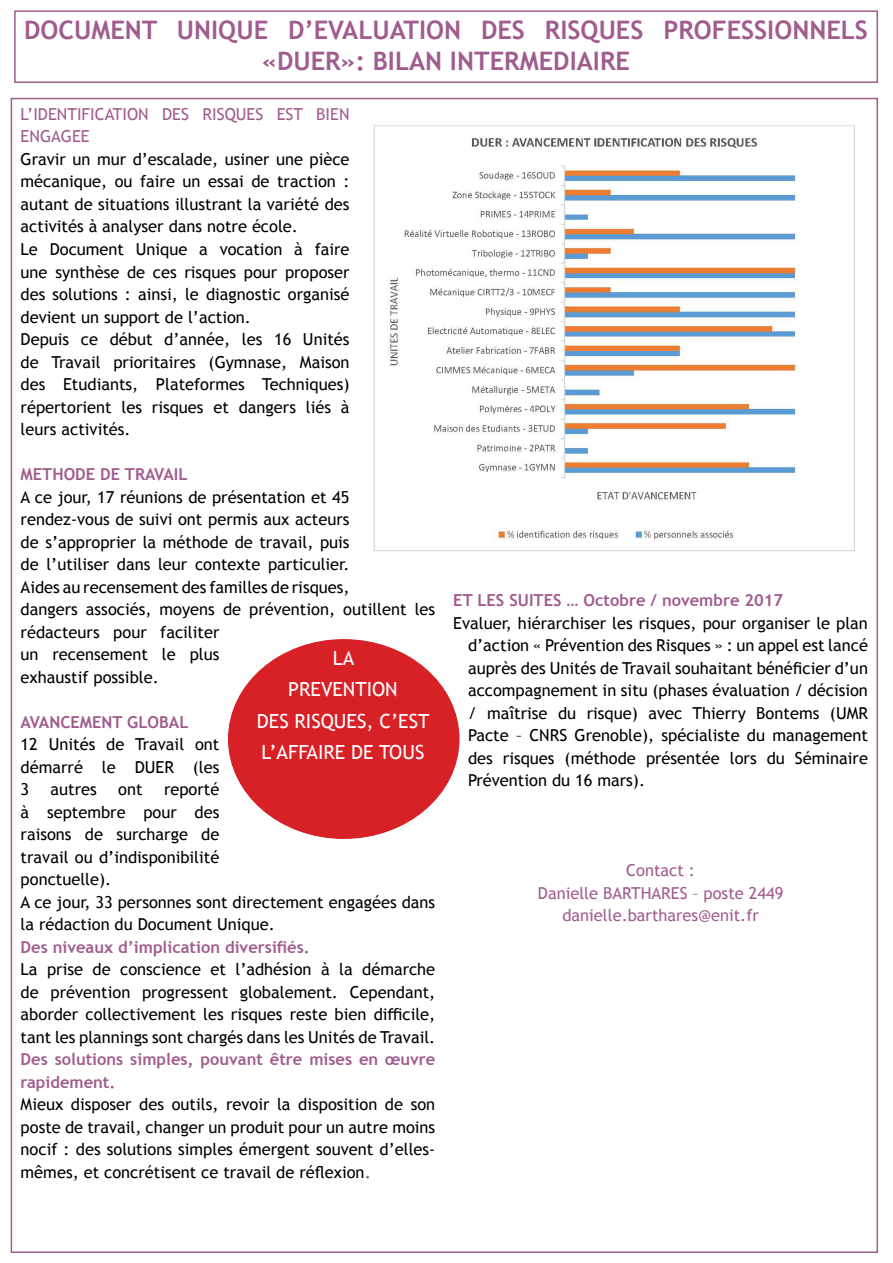
<style>
.page{position:relative;width:893px;height:1263px;background:#fff}
.page>*{position:absolute;margin:0;border:0;box-sizing:border-box;transform-origin:0 0}
.t1{font:700 25.5px/30.6px "Trebuchet MS";color:#a05c8e;text-align:center}
.t2{font:19.5px/31.5px "Trebuchet MS";color:#fff;text-align:center}
.t3{font:16.5px/22.5px "Trebuchet MS";color:#000;text-align:justify}
.t4{font:700 16.5px/22.5px "Trebuchet MS";color:#a05c8e}
.t5{font:16.5px/22.5px "Trebuchet MS";color:#a05c8e}
.s1{font-weight:700;color:#a05c8e}
</style>
<div class="page">
<div style="left:14px;top:10px;width:864px;height:73px;border:2px solid #a05c8e"></div>
<div style="left:229px;top:640px;width:230px;height:198px;background:#d82027;border-radius:50%"></div>
<img style="left:373px;top:125px;width:482px;height:427px">
<p class="t1" style="left:24px;top:15px;width:845px">DOCUMENT UNIQUE D’EVALUATION DES RISQUES PROFESSIONNELS «DUER»: BILAN INTERMEDIAIRE</p>
<p class="t5" style="left:21px;top:103px;width:330px">L’IDENTIFICATION DES RISQUES EST BIEN<br>ENGAGEE</p>
<p class="t3" style="left:21px;top:148px;width:330px">Gravir un mur d’escalade, usiner une pièce mécanique, ou faire un essai de traction : autant de situations illustrant la variété des activités à analyser dans notre école.</p>
<p class="t3" style="left:21px;top:238px;width:330px">Le Document Unique a vocation à faire une synthèse de ces risques pour proposer des solutions : ainsi, le diagnostic organisé devient un support de l’action.</p>
<p class="t3" style="left:21px;top:328px;width:330px">Depuis ce début d’année, les 16 Unités de Travail prioritaires (Gymnase, Maison des Etudiants, Plateformes Techniques) répertorient les risques et dangers liés à leurs activités.</p>
<p class="t4" style="left:21px;top:463px;width:168px">METHODE DE TRAVAIL</p>
<p class="t3" style="left:21px;top:485px;width:416px;text-align:left">A ce jour, 17 réunions de présentation et 45 rendez-vous de suivi ont permis aux acteurs<br>de s’approprier la méthode de travail, puis<br>de l’utiliser dans leur contexte particulier.<br>Aides au recensement des familles de risques,<br>dangers associés, moyens de prévention, outillent les rédacteurs pour faciliter<br>un recensement le plus<br>exhaustif possible.</p>
<p class="t4" style="left:21px;top:710px;width:169px">AVANCEMENT GLOBAL</p>
<p class="t3" style="left:21px;top:733px;width:200px">12 Unités de Travail ont démarré le DUER (les 3</p>
<p class="t2" style="left:257px;top:642px;width:174px">LA<br>PREVENTION<br>DES RISQUES, C’EST<br>L’AFFAIRE DE TOUS</p>
<p class="t3" style="left:21px;top:778px;width:200px;text-indent:143px">reporté à septembre pour des raisons de surcharge de travail ou d’indisponibilité ponctuelle).</p>
<p class="t3" style="left:21px;top:890px;width:416px">A ce jour, 33 personnes sont directement engagées dans la rédaction du Document Unique.</p>
<p class="t4" style="left:21px;top:935px;width:291px">Des niveaux d’implication diversifiés.</p>
<p class="t3" style="left:21px;top:958px;width:416px">La prise de conscience et l’adhésion à la démarche de prévention progressent globalement. Cependant, aborder collectivement les risques reste bien difficile, tant les plannings sont chargés dans les Unités de Travail.</p>
<p class="t4" style="left:21px;top:1048px;width:416px">Des solutions simples, pouvant être mises en œuvre rapidement.</p>
<p class="t3" style="left:21px;top:1093px;width:416px">Mieux disposer des outils, revoir la disposition de son poste de travail, changer un produit pour un autre moins nocif : des solutions simples émergent souvent d’elles&shy;mêmes, et concrétisent ce travail de réflexion<span class="s1">.</span></p>
<p class="t3" style="left:51px;top:778px;width:48px">autres</p>
<p class="t3" style="left:118px;top:778px;width:26px">ont</p>
<p class="t4" style="left:453px;top:589px;width:331px">ET LES SUITES … Octobre / novembre 2017</p>
<p class="t3" style="left:468px;top:611px;width:401px;text-indent:-15px">Evaluer, hiérarchiser les risques, pour organiser le plan d’action « Prévention des Risques » : un appel est lancé auprès des Unités de Travail souhaitant bénéficier d’un accompagnement in situ (phases évaluation / décision / maîtrise du risque) avec Thierry Bontems (UMR Pacte – CNRS Grenoble), spécialiste du management des risques (méthode présentée lors du Séminaire Prévention du 16 mars).</p>
<p class="t5" style="left:626px;top:859px;width:70px">Contact :</p>
<p class="t5" style="left:538px;top:881px;width:247px">Danielle BARTHARES – poste 2449</p>
<p class="t5" style="left:562px;top:904px;width:198px">danielle.barthares@enit.fr</p>
</div>
